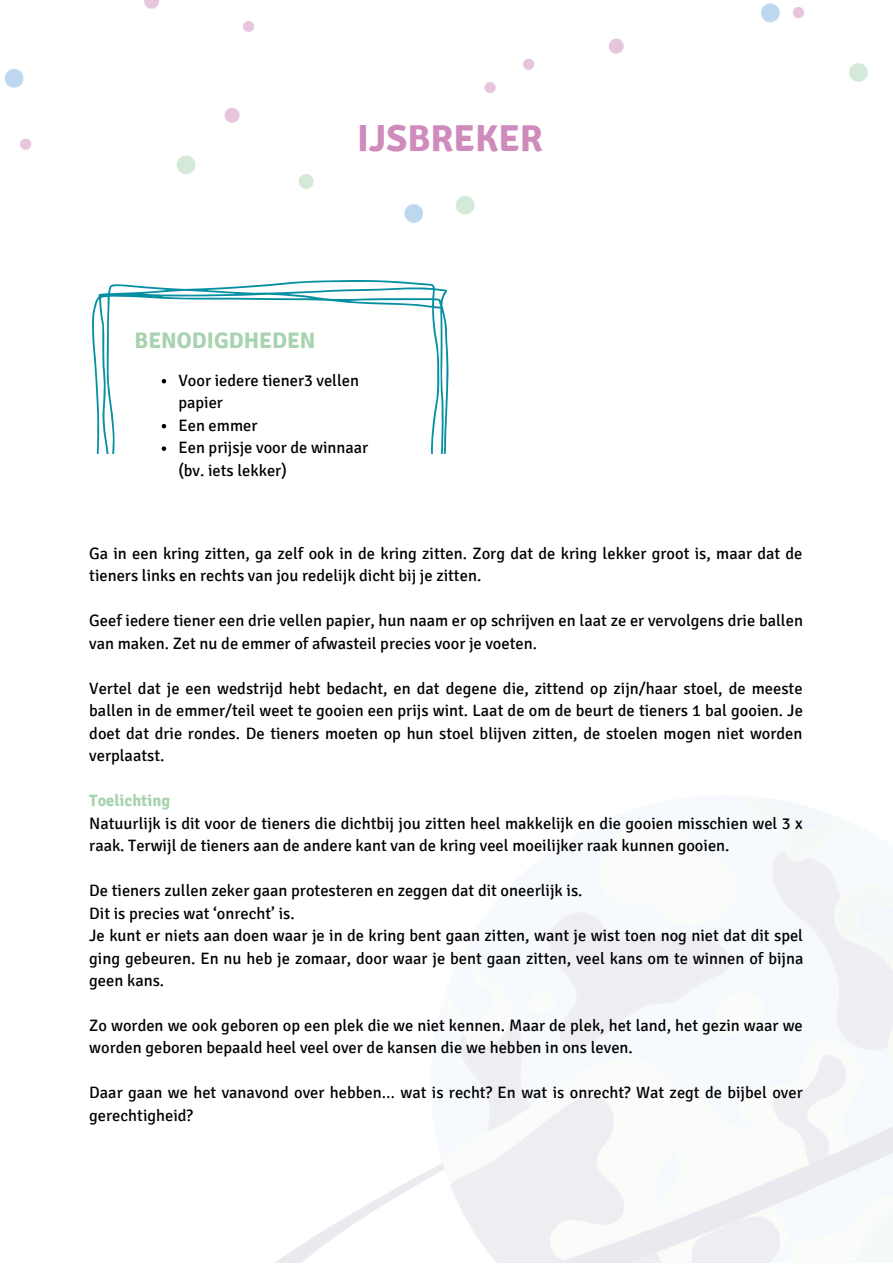
<style>
.page{position:relative;width:893px;height:1264px;background:#fff}
.page>*{position:absolute;margin:0;border:0;box-sizing:border-box;transform-origin:0 0}
.t1{font:700 37.5px "Signika";color:#ce8bbb}
.t2{font:700 22.5px "Signika";color:#a8d3af}
.t3{font:16.5px/22.5px "Signika";color:#000}
.t4{font:700 16.5px "Signika";color:#a8d3af}
.s1{font-family:"Noto Sans Gurmukhi"}
</style>
<div class="page">
<img style="left:4px;top:0;width:864px;height:223px">
<svg style="left:92px;top:280px;width:356px;height:173px"></svg>
<svg style="left:162px;top:379px;width:4px;height:4px"></svg>
<svg style="left:162px;top:424px;width:4px;height:4px"></svg>
<svg style="left:162px;top:446px;width:4px;height:5px"></svg>
<p class="t1" style="left:357px;top:116px;width:187px">IJSBREKER</p>
<p class="t2" style="left:134px;top:326px;width:182px">BENODIGDHEDEN</p>
<p class="t3" style="left:178px;top:369px;width:182px">Voor iedere tiener3 vellen papier</p>
<p class="t3" style="left:178px;top:414px;width:80px">Een emmer</p>
<p class="t3" style="left:178px;top:436px;width:191px">Een prijsje voor de winnaar (bv. iets lekker)</p>
<p class="t3" style="left:89px;top:542px;width:714px">Ga in een kring zitten, ga zelf ook in de kring zitten. Zorg dat de kring lekker groot is, maar dat de tieners links en rechts van jou redelijk dicht bij je zitten.</p>
<p class="t3" style="left:89px;top:609px;width:715px">Geef iedere tiener een drie vellen papier, hun naam er op schrijven en laat ze er vervolgens drie ballen van maken. Zet nu de emmer of afwasteil precies voor je voeten.</p>
<p class="t3" style="left:89px;top:677px;width:715px;text-align:justify">Vertel dat je een wedstrijd hebt bedacht, en dat degene die, zittend op zijn/haar stoel, de meeste ballen in de emmer/teil weet te gooien een prijs wint. Laat de om de beurt de tieners 1 bal gooien. Je doet dat drie rondes. De tieners moeten op hun stoel blijven zitten, de stoelen mogen niet worden verplaatst.</p>
<p class="t4" style="left:89px;top:790px;width:82px">Toelichting</p>
<p class="t3" style="left:89px;top:812px;width:714px">Natuurlijk is dit voor de tieners die dichtbij jou zitten heel makkelijk en die gooien misschien wel 3 x raak. Terwijl de tieners aan de andere kant van de kring veel moeilijker raak kunnen gooien.</p>
<p class="t3" style="left:89px;top:879px;width:495px">De tieners zullen zeker gaan protesteren en zeggen dat dit oneerlijk is.</p>
<p class="t3" style="left:89px;top:901px;width:207px">Dit is precies wat ‘onrecht’ is.</p>
<p class="t3" style="left:89px;top:924px;width:715px;text-align:justify">Je kunt er niets aan doen waar je in de kring bent gaan zitten, want je wist toen nog niet dat dit spel ging gebeuren. En nu heb je zomaar, door waar je bent gaan zitten, veel kans om te winnen of bijna geen kans.</p>
<p class="t3" style="left:89px;top:1014px;width:715px">Zo worden we ook geboren op een plek die we niet kennen. Maar de plek, het land, het gezin waar we worden geboren bepaald heel veel over de kansen die we hebben in ons leven.</p>
<p class="t3" style="left:89px;top:1081px;width:715px">Daar gaan we het vanavond over hebben<span class="s1">…</span> wat is recht? En wat is onrecht? Wat zegt de bijbel over gerechtigheid?</p>
</div>
